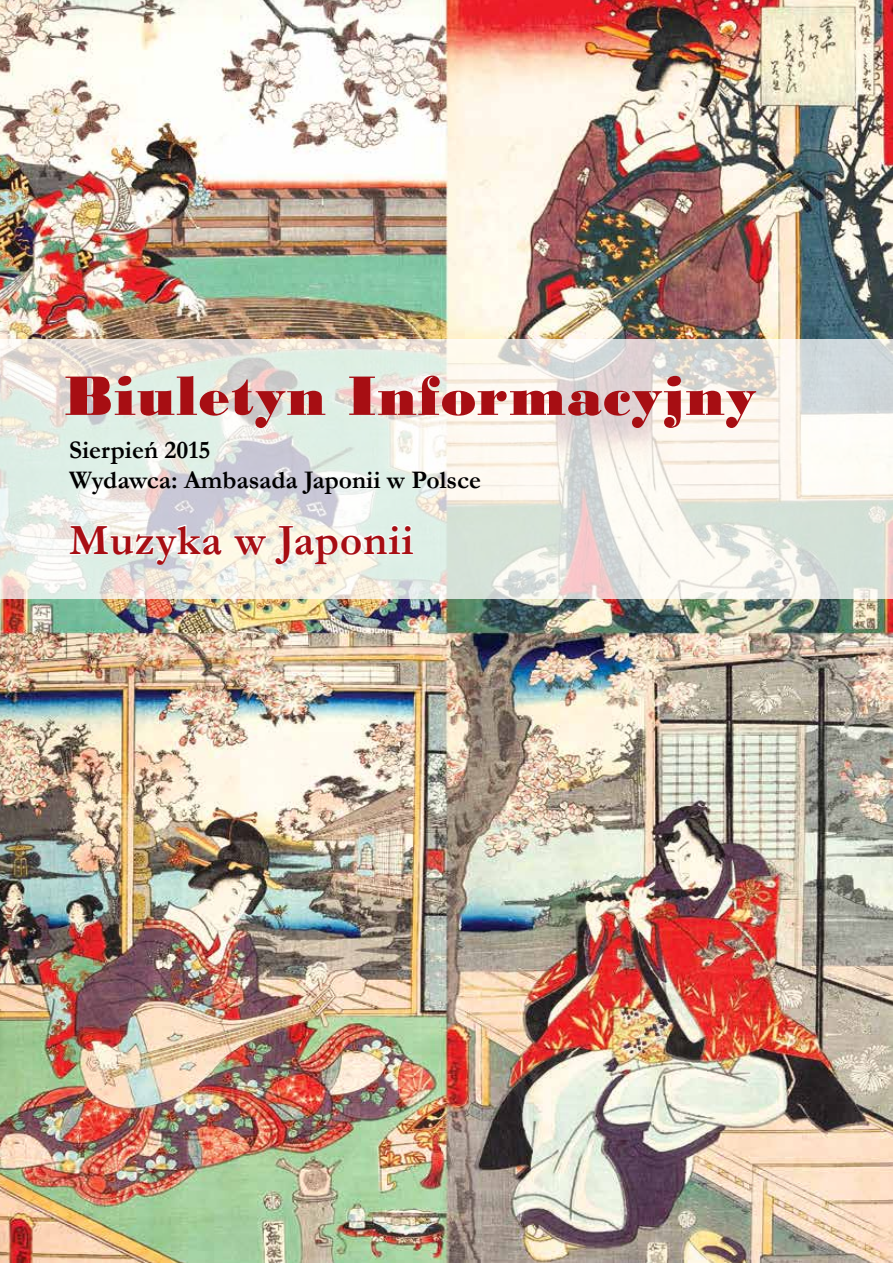
<style>
.page{position:relative;width:893px;height:1263px;background:#fff}
.page>*{position:absolute;margin:0;border:0;box-sizing:border-box;transform-origin:0 0}
.t1{font:58.5px "Bodoni MT Black";letter-spacing:.02em;color:#a70e13}
.t2{font:700 43.5px "Garamond";letter-spacing:.02em;color:#a70e13}
.t3{font:700 25.5px/30.6px "Garamond";color:#000}
</style>
<div class="page">
<img style="left:0;top:0;width:893px;height:1263px">
<svg style="left:0;top:339px;width:893px;height:259px"></svg>
<img style="left:69px;top:435px;width:154px;height:328px">
<svg style="left:233px;top:534px;width:34px;height:22px"></svg>
<img style="left:274px;top:390px;width:141px;height:342px">
<h1 class="t1" style="left:64px;top:361px;width:694px">Biuletyn Informacyjny</h1>
<p class="t3" style="left:69px;top:435px;width:413px">Sierpień 2015<br>Wydawca: Ambasada Japonii w Polsce</p>
<h2 class="t2" style="left:69px;top:510px;width:346px">Muzyka w Japonii</h2>
</div>
